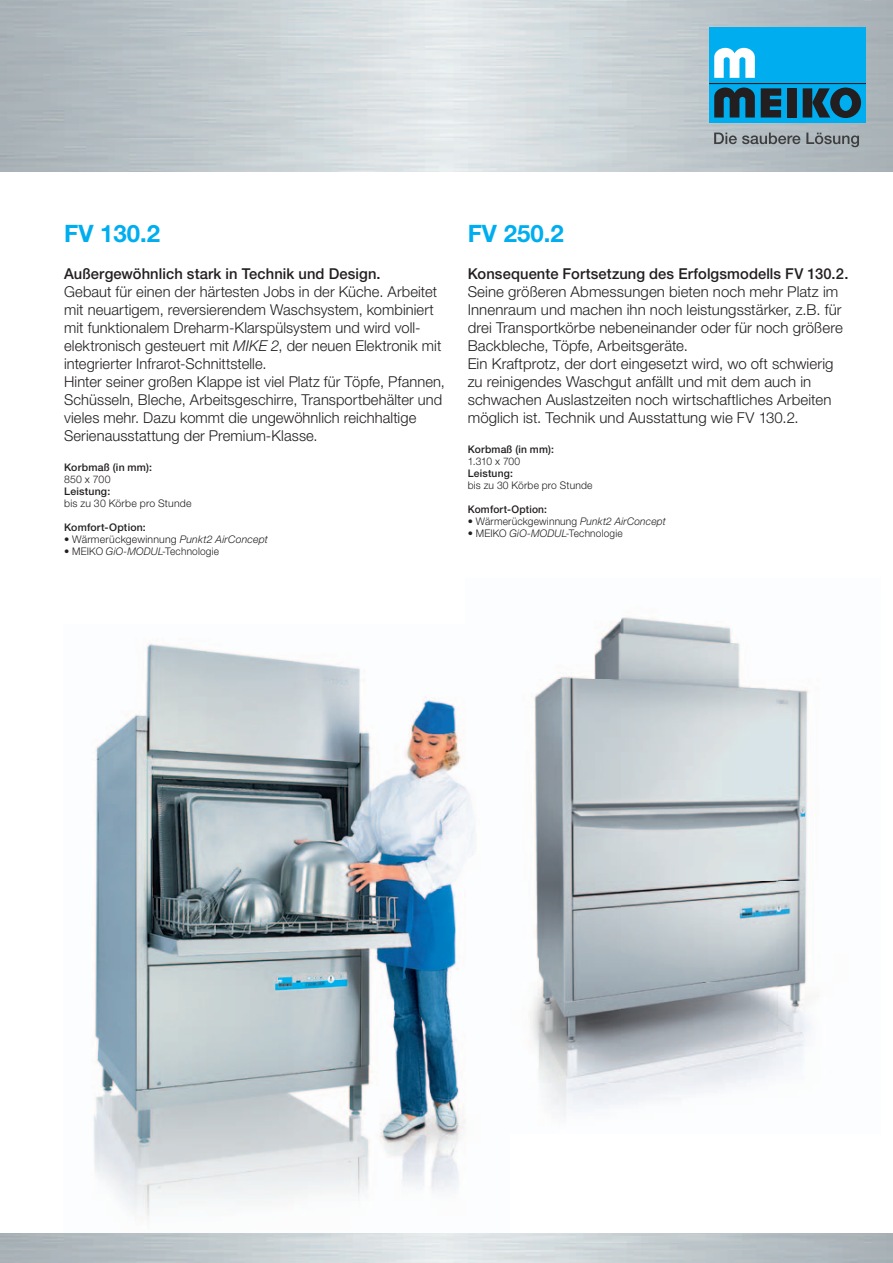
<style>
.page{position:relative;width:893px;height:1263px;background:#fff}
.page>*{position:absolute;margin:0;border:0;box-sizing:border-box;transform-origin:0 0}
.t1{font:700 24px "Helvetica Neue LT Pro";color:#00aeef}
.t2{font:300 15px/18px "Helvetica Neue LT Pro";letter-spacing:.005em;color:#231f20}
.t3{font:500 15px "Helvetica Neue LT Pro";letter-spacing:.005em;color:#231f20}
.t4{font:300 10.5px "Helvetica Neue LT Pro";letter-spacing:.02em;color:#231f20}
.t5{font:500 10.5px "Helvetica Neue LT Pro";letter-spacing:.02em;color:#231f20}
.s1{font-style:italic}
</style>
<div class="page">
<div style="left:709px;top:27px;width:157px;height:96px;background:#00aeef"></div>
<svg style="left:761px;top:88px;width:20px;height:29px"></svg>
<div style="left:787px;top:88px;width:10px;height:29px;background:#231f20"></div>
<svg style="left:803px;top:88px;width:58px;height:30px"></svg>
<hr style="left:709px;top:83px;width:157px;height:1px;background:#231f20">
<svg style="left:714px;top:48px;width:41px;height:30px"></svg>
<svg style="left:714px;top:88px;width:41px;height:29px"></svg>
<svg style="left:714px;top:133px;width:145px;height:14px;background:#8f969a"></svg>
<img style="left:530px;top:615px;width:282px;height:504px">
<img style="left:93px;top:643px;width:383px;height:579px">
<img style="left:0;top:1233px;width:1px;height:30px">
<h1 class="t1" style="left:64px;top:218px;width:98px">FV 130.2</h1>
<p class="t3" style="left:64px;top:265px;width:318px">Außergewöhnlich stark in Technik und Design.</p>
<p class="t2" style="left:64px;top:282px;width:382px">Gebaut für einen der härtesten Jobs in der Küche. Arbeitet mit neuartigem, reversierendem Waschsystem, kombiniert mit funktionalem Dreharm-Klarspülsystem und wird voll&shy;elektronisch gesteuert mit <span class="s1">MIKE 2</span>, der neuen Elektronik mit integrierter Infrarot-Schnittstelle.<br>Hinter seiner großen Klappe ist viel Platz für Töpfe, Pfannen, Schüsseln, Bleche, Arbeitsgeschirre, Transportbehälter und vieles mehr. Dazu kommt die ungewöhnlich reichhaltige Serienausstattung der Premium-Klasse.</p>
<p class="t5" style="left:64px;top:461px;width:89px">Korbmaß (in mm):</p>
<p class="t4" style="left:64px;top:473px;width:48px">850 x 700</p>
<p class="t5" style="left:64px;top:485px;width:48px">Leistung:</p>
<p class="t4" style="left:64px;top:497px;width:129px">bis zu 30 Körbe pro Stunde</p>
<p class="t5" style="left:64px;top:521px;width:83px">Komfort-Option:</p>
<p class="t4" style="left:64px;top:533px;width:205px">• Wärmerückgewinnung <span class="s1">Punkt2 AirConcept</span></p>
<p class="t4" style="left:64px;top:545px;width:156px">• MEIKO <span class="s1">GiO-MODUL</span>-Technologie</p>
<h1 class="t1" style="left:468px;top:218px;width:98px">FV 250.2</h1>
<p class="t3" style="left:468px;top:265px;width:382px">Konsequente Fortsetzung des Erfolgsmodells FV 130.2.</p>
<p class="t2" style="left:468px;top:282px;width:377px">Seine größeren Abmessungen bieten noch mehr Platz im Innenraum und machen ihn noch leistungsstärker, z.B. für drei Transportkörbe nebeneinander oder für noch größere Backbleche, Töpfe, Arbeitsgeräte.<br>Ein Kraftprotz, der dort eingesetzt wird, wo oft schwierig zu reinigendes Waschgut anfällt und mit dem auch in schwachen Auslastzeiten noch wirtschaftliches Arbeiten möglich ist. Technik und Ausstattung wie FV 130.2.</p>
<p class="t5" style="left:468px;top:443px;width:88px">Korbmaß (in mm):</p>
<p class="t4" style="left:468px;top:455px;width:54px">1.310 x 700</p>
<p class="t5" style="left:468px;top:467px;width:47px">Leistung:</p>
<p class="t4" style="left:468px;top:479px;width:126px">bis zu 30 Körbe pro Stunde</p>
<p class="t5" style="left:468px;top:503px;width:81px">Komfort-Option:</p>
<p class="t4" style="left:468px;top:515px;width:200px">• Wärmerückgewinnung <span class="s1">Punkt2 AirConcept</span></p>
<p class="t4" style="left:468px;top:527px;width:156px">• MEIKO <span class="s1">GiO-MODUL</span>-Technologie</p>
</div>
